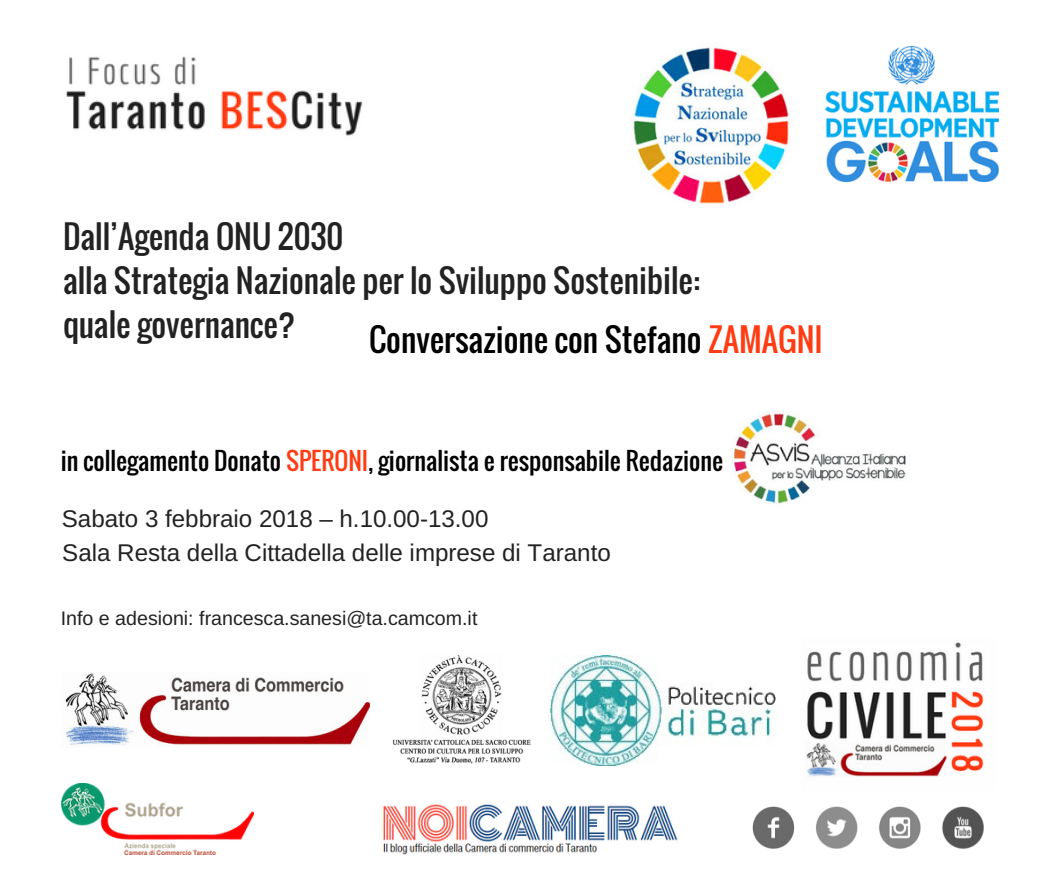
<style>
.page{position:relative;width:1058px;height:887px;background:#fff}
.page>*{position:absolute;margin:0;border:0;box-sizing:border-box;transform-origin:0 0}
.t1{font:31.65px/43.8px "Oswald";color:#222}
.t2{font:31.65px "Oswald";color:#000}
.t3{font:24.15px/33.8px "Arimo";color:#222}
.t4{font:24.15px "Oswald";color:#000}
.t5{font:19.65px "Arimo";color:#222}
.s1{color:#ff3c13}
</style>
<div class="page">
<img style="left:66px;top:56px;width:297px;height:80px">
<img style="left:806px;top:642px;width:178px;height:135px">
<img style="left:65px;top:673px;width:304px;height:73px">
<img style="left:392px;top:655px;width:139px;height:109px">
<img style="left:631px;top:45px;width:158px;height:159px">
<img style="left:825px;top:46px;width:173px;height:135px">
<img style="left:62px;top:783px;width:191px;height:71px">
<img style="left:752px;top:806px;width:232px;height:43px">
<img style="left:383px;top:804px;width:295px;height:50px">
<img style="left:550px;top:655px;width:225px;height:110px">
<img style="left:730px;top:412px;width:176px;height:92px">
<p class="t1" style="left:63px;top:214px;width:638px">Dall’Agenda ONU 2030<br>alla Strategia Nazionale per lo Sviluppo Sostenibile: quale governance?</p>
<p class="t2" style="left:369px;top:315px;width:455px">Conversazione con Stefano <span class="s1">ZAMAGNI</span></p>
<p class="t4" style="left:61px;top:441px;width:664px">in collegamento Donato <span class="s1">SPERONI</span>, giornalista e responsabile Redazione</p>
<p class="t3" style="left:62px;top:501px;width:550px">Sabato 3 febbraio 2018 – h.10.00-13.00<br>Sala Resta della Cittadella delle imprese di Taranto</p>
<p class="t5" style="left:61px;top:607px;width:418px">Info e adesioni: francesca.sanesi@ta.camcom.it</p>
</div>
